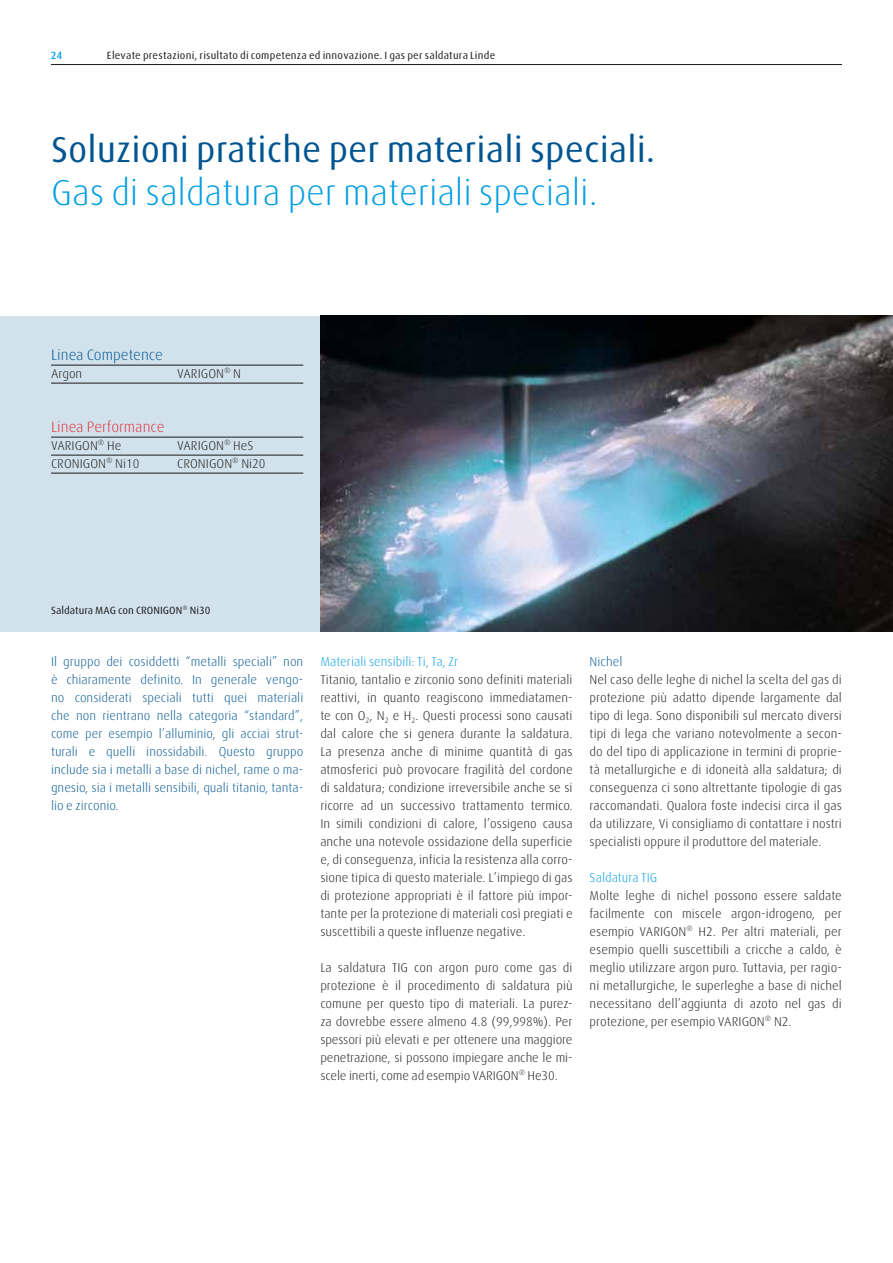
<style>
.page{position:relative;width:893px;height:1263px;background:#fff}
.page>*{position:absolute;margin:0;border:0;box-sizing:border-box;transform-origin:0 0}
.t1{font:36px "Linde Dax";color:#005590}
.t2{font:300 36px "Linde Dax";letter-spacing:-.005em;color:#009ee3}
.t3{font:300 15px "Linde Dax";color:#e72e36}
.t4{font:300 15px "Linde Dax";color:#005590}
.t5{font:300 12.75px/18px "Linde Dax";color:#1a1a18;text-align:justify}
.t6{font:300 12.75px/18px "Linde Dax";color:#005590;text-align:justify}
.t7{font:300 12.75px "Linde Dax";color:#009ee3}
.t8{font:10.5px "Linde Dax";letter-spacing:.015em;color:#1a1a18}
.t9{font:500 10.5px "Linde Dax";color:#009ee3}
</style>
<div class="page">
<hr style="left:51px;top:64px;width:791px;height:1px;background:#1a1a18">
<div style="left:0;top:315px;width:893px;height:316px;background:#d1e2ed"></div>
<hr style="left:51px;top:365px;width:252px;height:1px;background:#1a1a18">
<hr style="left:51px;top:383px;width:252px;height:1px;background:#1a1a18">
<hr style="left:51px;top:437px;width:252px;height:1px;background:#1a1a18">
<hr style="left:51px;top:455px;width:252px;height:1px;background:#1a1a18">
<hr style="left:51px;top:473px;width:252px;height:1px;background:#1a1a18">
<img style="left:320px;top:315px;width:573px;height:316px">
<p class="t9" style="left:51px;top:50px;width:19px">024</p>
<p class="t8" style="left:107px;top:50px;width:390px">Elevate prestazioni, risultato di competenza ed innovazione. I gas per saldatura Linde</p>
<p class="t9" style="left:51px;top:50px;width:13px">24</p>
<h1 class="t1" style="left:51px;top:129px;width:606px">Soluzioni pratiche per materiali speciali.</h1>
<h1 class="t2" style="left:51px;top:173px;width:548px">Gas di saldatura per materiali speciali.</h1>
<p class="t4" style="left:51px;top:347px;width:113px">Linea Competence</p>
<p class="t5" style="left:51px;top:365px;width:33px">Argon</p>
<p class="t5" style="left:177px;top:365px;width:65px">VARIGON<sup>®</sup> N</p>
<p class="t3" style="left:51px;top:419px;width:115px">Linea Performance</p>
<p class="t5" style="left:51px;top:437px;width:72px">VARIGON<sup>®</sup> He</p>
<p class="t5" style="left:177px;top:437px;width:78px">VARIGON<sup>®</sup> HeS</p>
<p class="t5" style="left:51px;top:455px;width:90px">CRONIGON<sup>®</sup> Ni10</p>
<p class="t5" style="left:177px;top:455px;width:90px">CRONIGON<sup>®</sup> Ni20</p>
<p class="t8" style="left:51px;top:605px;width:161px">Saldatura MAG con CRONIGON<sup>®</sup> Ni30</p>
<p class="t6" style="left:51px;top:653px;width:254px">Il gruppo dei cosiddetti “metalli speciali” non è chiaramente definito. In generale vengo&shy;no considerati speciali tutti quei materiali che non rientrano nella categoria “standard”, come per esempio l’alluminio, gli acciai strut&shy;turali e quelli inossidabili. Questo gruppo include sia i metalli a base di nichel, rame o ma&shy;gnesio, sia i metalli sensibili, quali titanio, tanta&shy;lio e zirconio.</p>
<p class="t7" style="left:320px;top:655px;width:139px">Materiali sensibili: Ti, Ta, Zr</p>
<p class="t5" style="left:320px;top:671px;width:254px">Titanio, tantalio e zirconio sono definiti materiali reattivi, in quanto reagiscono immediatamen&shy;te con O<sub>2</sub>, N<sub>2</sub> e H<sub>2</sub>. Questi processi sono causati dal calore che si genera durante la saldatura.<br>La presenza anche di minime quantità di gas atmosferici può provocare fragilità del cordone di saldatura; condizione irreversibile anche se si ricorre ad un successivo trattamento termico.<br>In simili condizioni di calore, l’ossigeno causa anche una notevole ossidazione della superficie e, di conseguenza, inficia la resistenza alla corro&shy;sione tipica di questo materiale. L’impiego di gas di protezione appropriati è il fattore più impor&shy;tante per la protezione di materiali così pregiati e suscettibili a queste influenze negative.</p>
<p class="t5" style="left:320px;top:959px;width:254px">La saldatura TIG con argon puro come gas di protezione è il procedimento di saldatura più comune per questo tipo di materiali. La purez&shy;za dovrebbe essere almeno 4.8 (99,998%). Per spessori più elevati e per ottenere una maggiore penetrazione, si possono impiegare anche le mi&shy;scele inerti, come ad esempio VARIGON<sup>®</sup> He30.</p>
<p class="t6" style="left:590px;top:653px;width:34px">Nichel</p>
<p class="t5" style="left:590px;top:671px;width:254px">Nel caso delle leghe di nichel la scelta del gas di protezione più adatto dipende largamente dal tipo di lega. Sono disponibili sul mercato diversi tipi di lega che variano notevolmente a secon&shy;do del tipo di applicazione in termini di proprie&shy;tà metallurgiche e di idoneità alla saldatura; di conseguenza ci sono altrettante tipologie di gas raccomandati. Qualora foste indecisi circa il gas da utilizzare, Vi consigliamo di contattare i nostri specialisti oppure il produttore del materiale.</p>
<p class="t7" style="left:590px;top:871px;width:69px">Saldatura TIG</p>
<p class="t5" style="left:590px;top:887px;width:254px">Molte leghe di nichel possono essere saldate facilmente con miscele argon-idrogeno, per esempio VARIGON<sup>®</sup> H2. Per altri materiali, per esempio quelli suscettibili a cricche a caldo, è meglio utilizzare argon puro. Tuttavia, per ragio&shy;ni metallurgiche, le superleghe a base di nichel necessitano dell’aggiunta di azoto nel gas di protezione, per esempio VARIGON<sup>®</sup> N2.</p>
</div>
